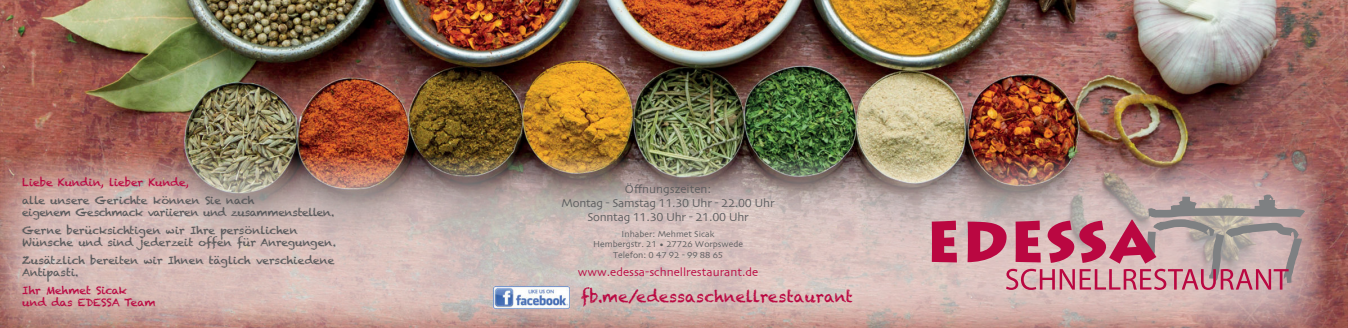
<style>
.page{position:relative;width:1348px;height:328px;background:#fff}
.page>*{position:absolute;margin:0;border:0;box-sizing:border-box;transform-origin:0 0}
.t1{font:15.75px "Chalkduster";color:#ba0741}
.t2{font:12px/14.4px "Skia";letter-spacing:-.02em;color:#5a5b5d;text-align:center}
.t3{font:12px "Skia";color:#ba0741}
.t4{font:10.5px/12px "Chalkduster";letter-spacing:-.02em;color:#57585a;scale:1.05 1}
.t5{font:10.5px/12px "Chalkduster";letter-spacing:-.04em;color:#57585a;scale:1.05 1}
.t6{font:10.5px/12px "Chalkduster";letter-spacing:-.02em;color:#ba0741;scale:1.05 1}
.t7{font:9px/10.8px "Skia";color:#5a5b5d;text-align:center}
</style>
<div class="page">
<img style="left:0;top:0;width:1348px;height:327px">
<img style="left:0;top:155px;width:1327px;height:172px">
<svg style="left:932px;top:189px;width:381px;height:100px"></svg>
<img style="left:494px;top:286px;width:76px;height:22px">
<p class="t6" style="left:22px;top:176px;width:160px">Liebe Kundin, lieber Kunde,</p>
<p class="t5" style="left:22px;top:194px;width:299px">alle unsere Gerichte können Sie nach<br>eigenem Geschmack variieren und zusammenstellen.</p>
<p class="t4" style="left:22px;top:224px;width:300px">Gerne berücksichtigen wir Ihre persönlichen<br>Wünsche und sind jederzeit offen für Anregungen.</p>
<p class="t4" style="left:22px;top:254px;width:299px">Zusätzlich bereiten wir Ihnen täglich verschiedene<br>Antipasti.</p>
<p class="t6" style="left:22px;top:284px;width:128px">Ihr Mehmet Sicak<br>und das EDESSA Team</p>
<h1 class="t1" style="left:581px;top:287px;width:273px">fb.me/edessaschnellrestaurant</h1>
<p class="t2" style="left:562px;top:182px;width:214px">Öfnungszeiten:<br>Montag - Samstag 11.30 Uhr - 22.00 Uhr<br>Sonntag 11.30 Uhr - 21.00 Uhr</p>
<p class="t7" style="left:593px;top:228px;width:151px">Inhaber: Mehmet Sicak<br>Hembergstr. 21 • 27726 Worpswede<br>Telefon: 0 47 92 - 99 88 65</p>
<p class="t3" style="left:578px;top:265px;width:182px">www.edessa-schnellrestaurant.de</p>
</div>
